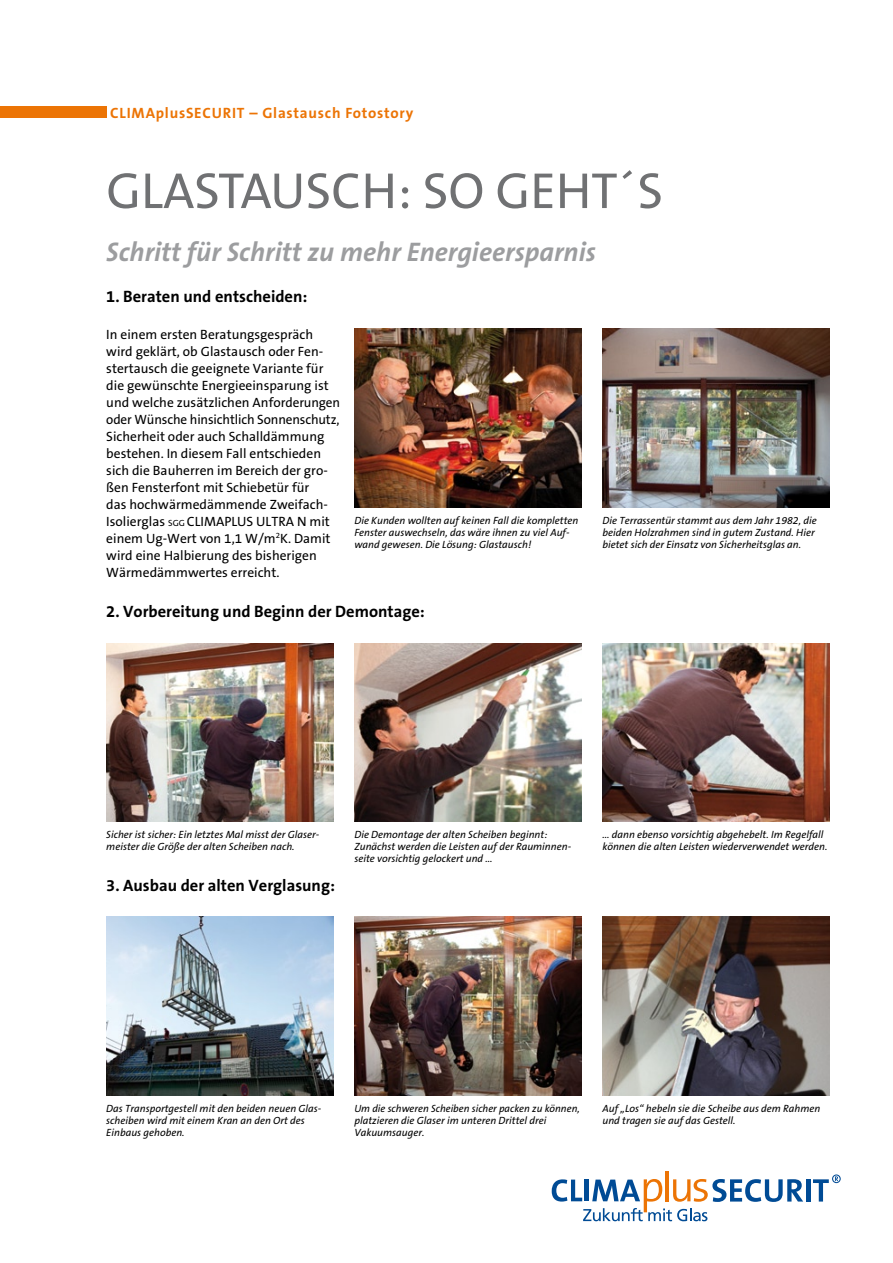
<style>
.page{position:relative;width:893px;height:1263px;background:#fff}
.page>*{position:absolute;margin:0;border:0;box-sizing:border-box;transform-origin:0 0}
.t1{font:51px "The Sans B5 Plain";color:#707173}
.t2{font:italic 700 27px "The Sans B7";color:#9c9d9f}
.t3{font:700 16.5px "The Sans B7";color:#000}
.t4{font:700 15px "The Sans B7";letter-spacing:.05em;color:#ec7405}
.t5{font:13.5px/17px "The Sans B5 Plain";color:#000}
.t6{font:italic 10.5px/12px "The Sans B5 Plain";color:#000}
.s1{font-size:9px}
</style>
<div class="page">
<div style="left:0;top:106px;width:106px;height:12px;background:#ec7405"></div>
<img style="left:354px;top:328px;width:227px;height:179px">
<img style="left:602px;top:328px;width:227px;height:179px">
<img style="left:106px;top:643px;width:227px;height:179px">
<img style="left:354px;top:643px;width:227px;height:179px">
<img style="left:602px;top:643px;width:227px;height:179px">
<img style="left:106px;top:917px;width:227px;height:178px">
<img style="left:354px;top:917px;width:227px;height:178px">
<img style="left:602px;top:917px;width:227px;height:178px">
<hr style="left:665px;top:1171px;width:3px;height:30px;background:#ec7405">
<svg style="left:552px;top:1179px;width:251px;height:42px"></svg>
<hr style="left:806px;top:1179px;width:4px;height:22px;background:#004b95">
<svg style="left:813px;top:1174px;width:28px;height:27px"></svg>
<h3 class="t4" style="left:110px;top:105px;width:304px">CLIMAplusSECURIT – Glastausch Fotostory</h3>
<h1 class="t1" style="left:106px;top:164px;width:64px">Glastausch</h1>
<h1 class="t1" style="left:397px;top:164px;width:262px">: So Geht´s</h1>
<h2 class="t2" style="left:106px;top:237px;width:491px">Schritt für Schritt zu mehr Energieersparnis</h2>
<h3 class="t3" style="left:106px;top:288px;width:203px">1. Beraten und entscheiden:</h3>
<p class="t5" style="left:106px;top:326px;width:235px">In einem ersten Beratungsgespräch wird geklärt, ob Glastausch oder Fen&shy;stertausch die geeignete Variante für die gewünschte Energieeinsparung ist und welche zusätzlichen Anforderungen oder Wünsche hinsichtlich Sonnenschutz, Sicherheit oder auch Schalldämmung bestehen. In diesem Fall entschieden sich die Bauherren im Bereich der gro&shy;ßen Fensterfont mit Schiebetür für<br>das hochwärmedämmende Zweifach-Isolierglas <span class="s1">SGG</span> CLIMAPLUS ULTRA N mit einem Ug-Wert von 1,1 W/m<sup>2</sup>K. Damit wird eine Halbierung des bisherigen Wärmedämmwertes erreicht.</p>
<p class="t6" style="left:354px;top:515px;width:226px">Die Kunden wollten auf keinen Fall die kompletten<br>Fenster auswechseln, das wäre ihnen zu viel Auf&shy;wand gewesen. Die Lösung: Glastausch!</p>
<p class="t6" style="left:602px;top:515px;width:216px">Die Terrassentür stammt aus dem Jahr 1982, die beiden Holzrahmen sind in gutem Zustand. Hier bietet sich der Einsatz von Sicherheitsglas an.</p>
<h3 class="t3" style="left:106px;top:603px;width:320px">2. Vorbereitung und Beginn der Demontage:</h3>
<p class="t6" style="left:106px;top:829px;width:215px">Sicher ist sicher: Ein letztes Mal misst der Glaser&shy;meister die Größe der alten Scheiben nach.</p>
<h3 class="t3" style="left:106px;top:876px;width:230px">3. Ausbau der alten Verglasung:</h3>
<p class="t6" style="left:354px;top:829px;width:218px">Die Demontage der alten Scheiben beginnt:<br>Zunächst werden die Leisten auf der Rauminnen&shy;seite vorsichtig gelockert und ...</p>
<p class="t6" style="left:602px;top:829px;width:227px">... dann ebenso vorsichtig abgehebelt. Im Regelfall können die alten Leisten wiederverwendet werden.</p>
<p class="t6" style="left:106px;top:1103px;width:217px">Das Transportgestell mit den beiden neuen Glas&shy;scheiben wird mit einem Kran an den Ort des<br>Einbaus gehoben.</p>
<p class="t6" style="left:354px;top:1103px;width:227px">Um die schweren Scheiben sicher packen zu können, platzieren die Glaser im unteren Drittel drei<br>Vakuumsauger.</p>
<p class="t6" style="left:602px;top:1103px;width:220px">Auf „Los“ hebeln sie die Scheibe aus dem Rahmen und tragen sie auf das Gestell.</p>
</div>
